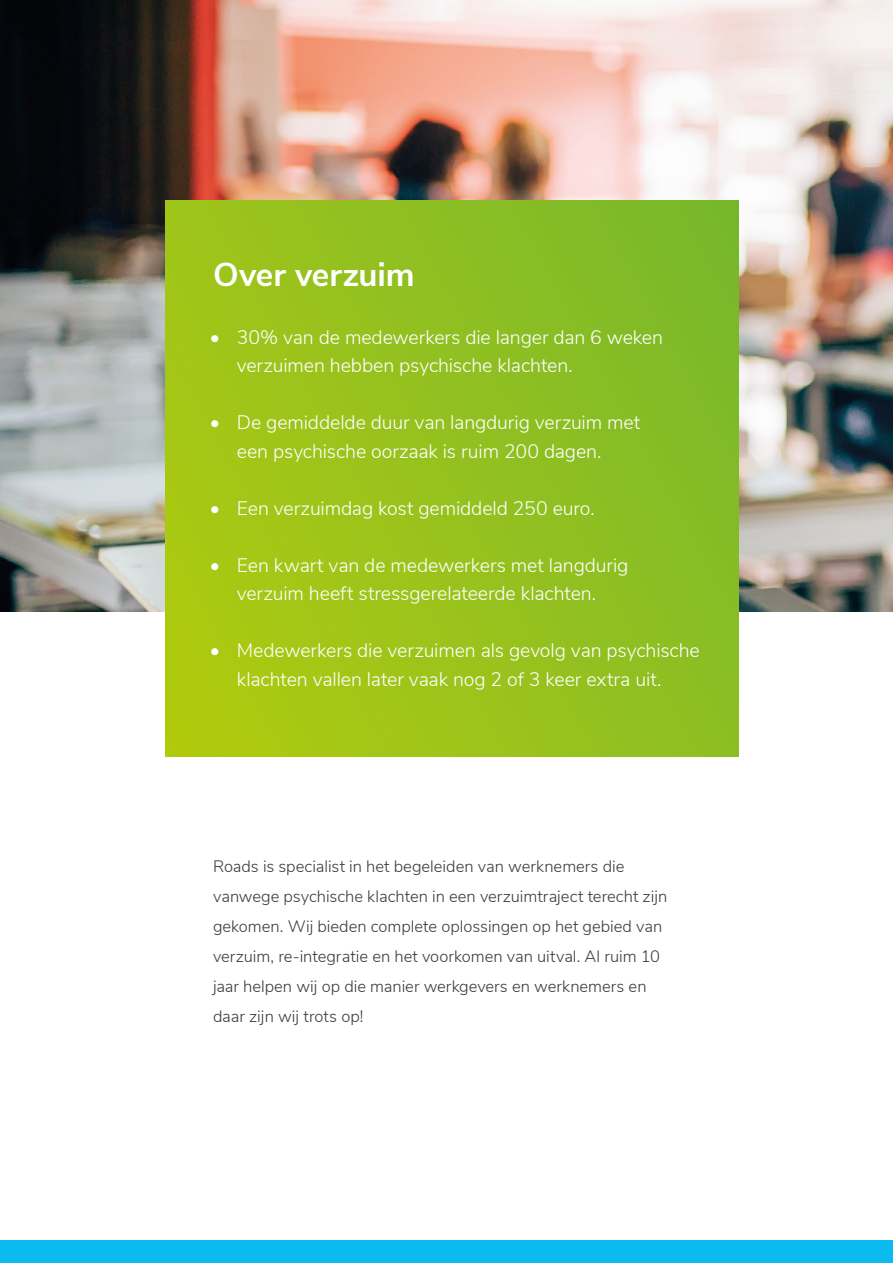
<style>
.page{position:relative;width:893px;height:1263px;background:#fff}
.page>*{position:absolute;margin:0;border:0;box-sizing:border-box;transform-origin:0 0}
.t1{font:700 33px "Nunito Sans";letter-spacing:-.005em;color:#fff}
.t2{font:300 19.5px/28.5px "Nunito Sans";letter-spacing:-.005em;color:#fff;text-align:center}
.t3{font:300 16.5px/30px "Nunito Sans";color:#3c3c3b}
</style>
<div class="page">
<img style="left:0;top:0;width:893px;height:611px">
<div style="left:166px;top:200px;width:572px;height:557px;background:linear-gradient(to right,#a8c814,#81bb28)"></div>
<div style="left:0;top:1240px;width:893px;height:23px;background:#0bbbef"></div>
<h1 class="t1" style="left:213px;top:250px;width:203px">Over verzuim</h1>
<p class="t2" style="left:237px;top:321px;width:428px;text-align:left;text-indent:-27px">• 30% van de medewerkers die langer dan 6 weken verzuimen hebben psychische klachten.</p>
<p class="t2" style="left:210px;top:407px;width:432px">• De gemiddelde duur van langdurig verzuim met een psychische oorzaak is ruim 200 dagen.</p>
<p class="t2" style="left:210px;top:492px;width:386px">• Een verzuimdag kost gemiddeld 250 euro.</p>
<p class="t2" style="left:210px;top:549px;width:420px">• Een kwart van de medewerkers met langdurig verzuim heeft stressgerelateerde klachten.</p>
<p class="t2" style="left:210px;top:635px;width:491px">• Medewerkers die verzuimen als gevolg van psychische klachten vallen later vaak nog 2 of 3 keer extra uit.</p>
<p class="t3" style="left:213px;top:850px;width:456px">Roads is specialist in het begeleiden van werknemers die vanwege psychische klachten in een verzuimtraject terecht zijn gekomen. Wij bieden complete oplossingen op het gebied van verzuim, re-integratie en het voorkomen van uitval. Al ruim 10 jaar helpen wij op die manier werkgevers en werknemers en daar zijn wij trots op!</p>
</div>
